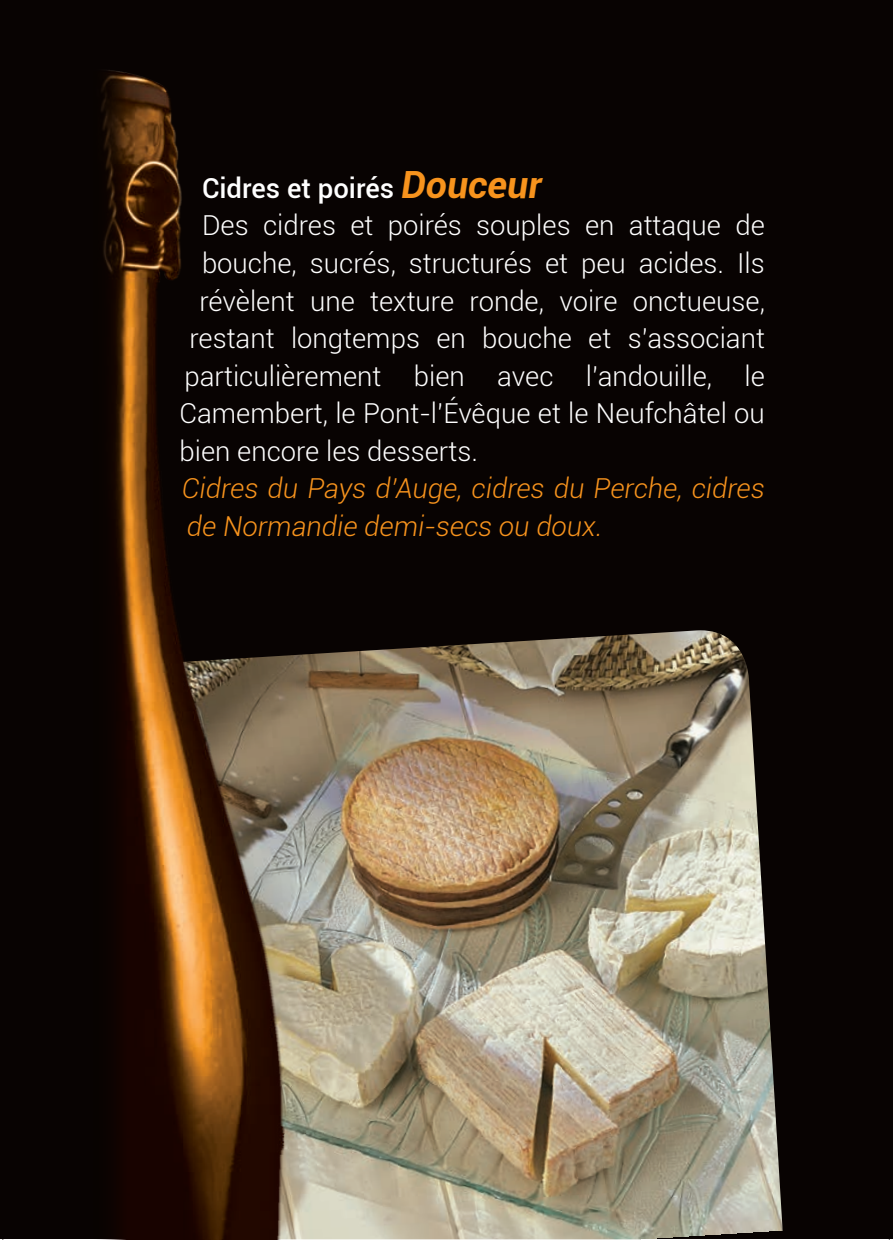
<style>
.page{position:relative;width:893px;height:1240px;background:#fff}
.page>*{position:absolute;margin:0;border:0;box-sizing:border-box;transform-origin:0 0}
.t1{font:300 27.5px "Roboto";color:#fff}
.t2{font:italic 300 27.5px/37.5px "Roboto";color:#f7931d}
.t3{font:500 27.5px "Roboto";color:#fff}
.s1{font-weight:700;font-style:italic;font-size:37.5px;color:#f7931d}
</style>
<div class="page">
<div style="left:0;top:0;width:892px;height:1239px;background:#080302"></div>
<img style="left:314px;top:630px;width:468px;height:609px">
<img style="left:101px;top:70px;width:213px;height:1169px">
<p class="t3" style="left:202px;top:169px;width:341px">Cidres et poirés <span class="s1">Douceur</span></p>
<p class="t1" style="left:202px;top:207px;width:564px">Des cidres et poirés souples en attaque de</p>
<p class="t1" style="left:202px;top:244px;width:564px">bouche, sucrés, structurés et peu acides. Ils</p>
<p class="t1" style="left:199px;top:282px;width:567px">révèlent une texture ronde, voire onctueuse,</p>
<p class="t1" style="left:189px;top:319px;width:577px">restant longtemps en bouche et s’associant</p>
<p class="t1" style="left:184px;top:357px;width:582px">particulièrement bien avec l’andouille, le</p>
<p class="t1" style="left:179px;top:394px;width:587px">Camembert, le Pont-l’Évêque et le Neufchâtel ou</p>
<p class="t1" style="left:179px;top:432px;width:300px">bien encore les desserts.</p>
<p class="t2" style="left:182px;top:468px;width:584px">Cidres du Pays d’Auge, cidres du Perche, cidres de Normandie demi-secs ou doux.</p>
</div>
